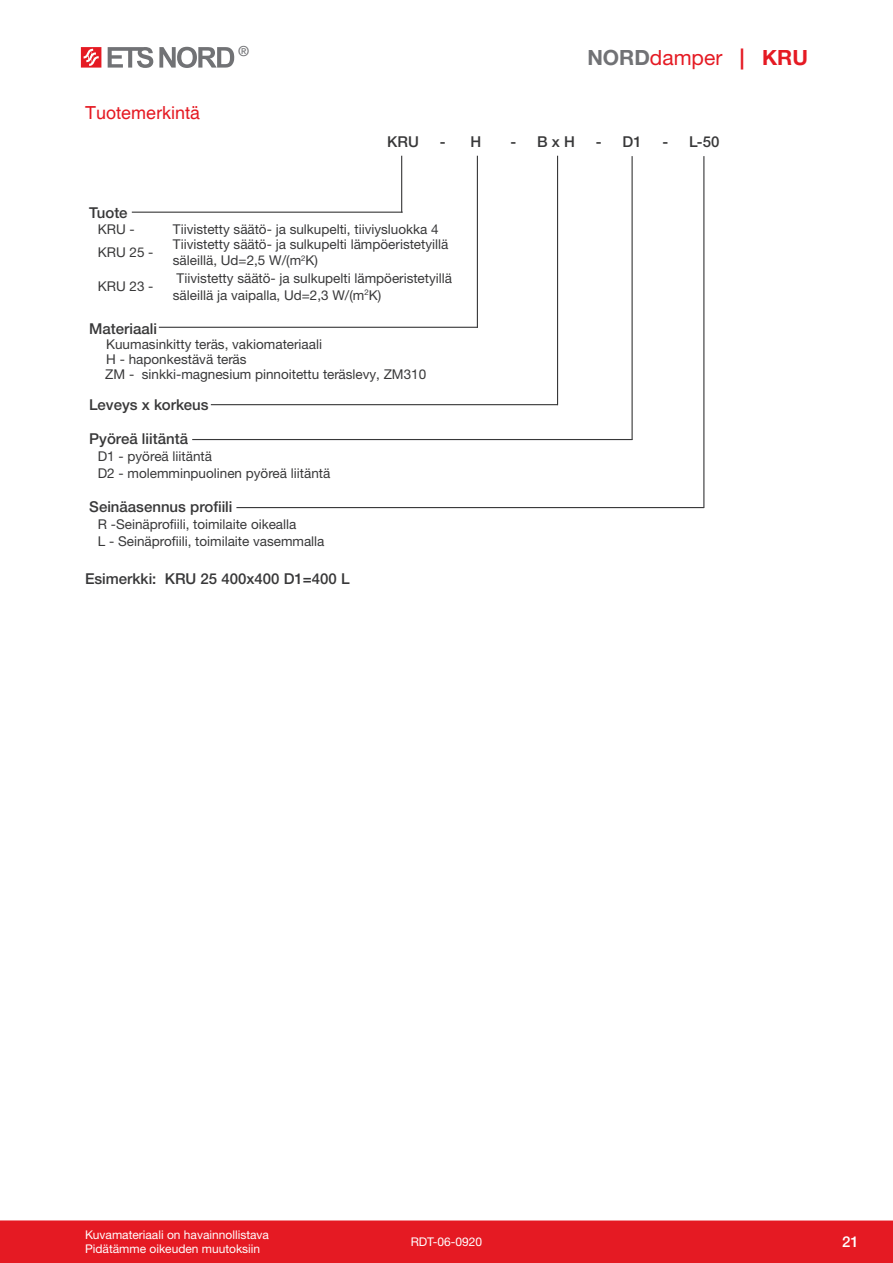
<style>
.page{position:relative;width:893px;height:1263px;background:#fff}
.page>*{position:absolute;margin:0;border:0;box-sizing:border-box;transform-origin:0 0}
.t1{font:21px "Helvetica Neue LTW1 G";color:#e51a23}
.Pealkiri{font:18px "Helvetica";color:#e51a23}
.Markeering_kast{font:500 15px "Helvetica Neue LTW1 G";color:#383839}
.Näidis{font:500 15px "Helvetica Neue LTW1 G";color:#383839}
.markeering_kiri{font:500 15px "Helvetica Neue LTW1 G";color:#383839}
.t2{font:500 15px "Helvetica Neue LTW1 G";color:#fff}
.t3{font:500 13.95px "Helvetica Neue LTW1 G";color:#717275}
.markeering_kiri-2{font:13.5px/16.2px "Helvetica Neue LTW1 G";color:#383839}
.t4{font:12px/14.4px "Helvetica Neue LTW1 G";color:#fff}
.s1{font-weight:700;color:#717275}
.s2{font-weight:700}
</style>
<div class="page">
<div style="left:0;top:1220px;width:893px;height:43px;background:#e51a23"></div>
<svg style="left:108px;top:47px;width:45px;height:21px"></svg>
<svg style="left:159px;top:47px;width:75px;height:21px"></svg>
<svg style="left:81px;top:47px;width:20px;height:21px"></svg>
<hr style="left:132px;top:212px;width:271px;height:1px;background:#383839">
<hr style="left:401px;top:156px;width:1px;height:56px;background:#383839">
<hr style="left:159px;top:327px;width:319px;height:1px;background:#383839">
<hr style="left:477px;top:156px;width:1px;height:172px;background:#383839">
<hr style="left:211px;top:404px;width:347px;height:1px;background:#383839">
<hr style="left:557px;top:156px;width:1px;height:249px;background:#383839">
<hr style="left:192px;top:439px;width:440px;height:1px;background:#383839">
<hr style="left:631px;top:156px;width:2px;height:284px;background:#383839">
<hr style="left:236px;top:507px;width:468px;height:1px;background:#383839">
<hr style="left:703px;top:156px;width:1px;height:352px;background:#383839">
<p class="Pealkiri" style="left:85px;top:103px;width:117px">Tuotemerkintä</p>
<p class="t3" style="left:238px;top:43px;width:13px">®</p>
<p class="t1" style="left:587px;top:44px;width:222px"><span class="s1">NORD</span>damper <span class="s2">| KRU</span></p>
<p class="markeering_kiri" style="left:387px;top:132px;width:33px">KRU</p>
<p class="markeering_kiri" style="left:440px;top:132px;width:43px">- H</p>
<p class="markeering_kiri" style="left:511px;top:132px;width:66px">- B x H</p>
<p class="markeering_kiri" style="left:596px;top:132px;width:47px">- D1</p>
<p class="markeering_kiri" style="left:663px;top:132px;width:58px">- L-50</p>
<p class="Markeering_kast" style="left:89px;top:204px;width:40px">Tuote</p>
<p class="markeering_kiri-2" style="left:98px;top:221px;width:39px">KRU -</p>
<p class="markeering_kiri-2" style="left:173px;top:221px;width:267px">Tiivistetty säätö- ja sulkupelti, tiiviysluokka 4</p>
<p class="markeering_kiri-2" style="left:98px;top:244px;width:57px">KRU 25 -</p>
<p class="markeering_kiri-2" style="left:173px;top:236px;width:277px">Tiivistetty säätö- ja sulkupelti lämpöeristetyillä</p>
<p class="markeering_kiri-2" style="left:173px;top:252px;width:147px">säleillä, Ud=2,5 W/(m<sup>2</sup>K)</p>
<p class="markeering_kiri-2" style="left:98px;top:278px;width:57px">KRU 23 -</p>
<p class="markeering_kiri-2" style="left:173px;top:270px;width:281px">Tiivistetty säätö- ja sulkupelti lämpöeristetyillä säleillä ja vaipalla, Ud=2,3 W/(m<sup>2</sup>K)</p>
<p class="Markeering_kast" style="left:89px;top:319px;width:69px">Materiaali</p>
<p class="markeering_kiri-2" style="left:106px;top:336px;width:217px">Kuumasinkitty teräs, vakiomateriaali</p>
<p class="markeering_kiri-2" style="left:106px;top:351px;width:142px">H - haponkestävä teräs</p>
<p class="markeering_kiri-2" style="left:105px;top:366px;width:322px">ZM - sinkki-magnesium pinnoitettu teräslevy, ZM310</p>
<p class="Markeering_kast" style="left:89px;top:396px;width:121px">Leveys x korkeus</p>
<p class="Markeering_kast" style="left:89px;top:430px;width:100px">Pyöreä liitäntä</p>
<p class="markeering_kiri-2" style="left:98px;top:448px;width:116px">D1 - pyöreä liitäntä</p>
<p class="markeering_kiri-2" style="left:98px;top:465px;width:234px">D2 - molemminpuolinen pyöreä liitäntä</p>
<p class="Markeering_kast" style="left:89px;top:498px;width:145px">Seinäasennus profiili</p>
<p class="markeering_kiri-2" style="left:98px;top:516px;width:200px">R -Seinäprofiili, toimilaite oikealla</p>
<p class="markeering_kiri-2" style="left:98px;top:533px;width:228px">L - Seinäprofiili, toimilaite vasemmalla</p>
<p class="Näidis" style="left:85px;top:569px;width:266px">Esimerkki: KRU 25 400x400 D1=400 L</p>
<p class="t4" style="left:85px;top:1227px;width:185px">Kuvamateriaali on havainnollistava<br>Pidätämme oikeuden muutoksiin</p>
<p class="t4" style="left:411px;top:1235px;width:73px">RDT-06-0920</p>
<p class="t2" style="left:842px;top:1233px;width:18px">21</p>
</div>
